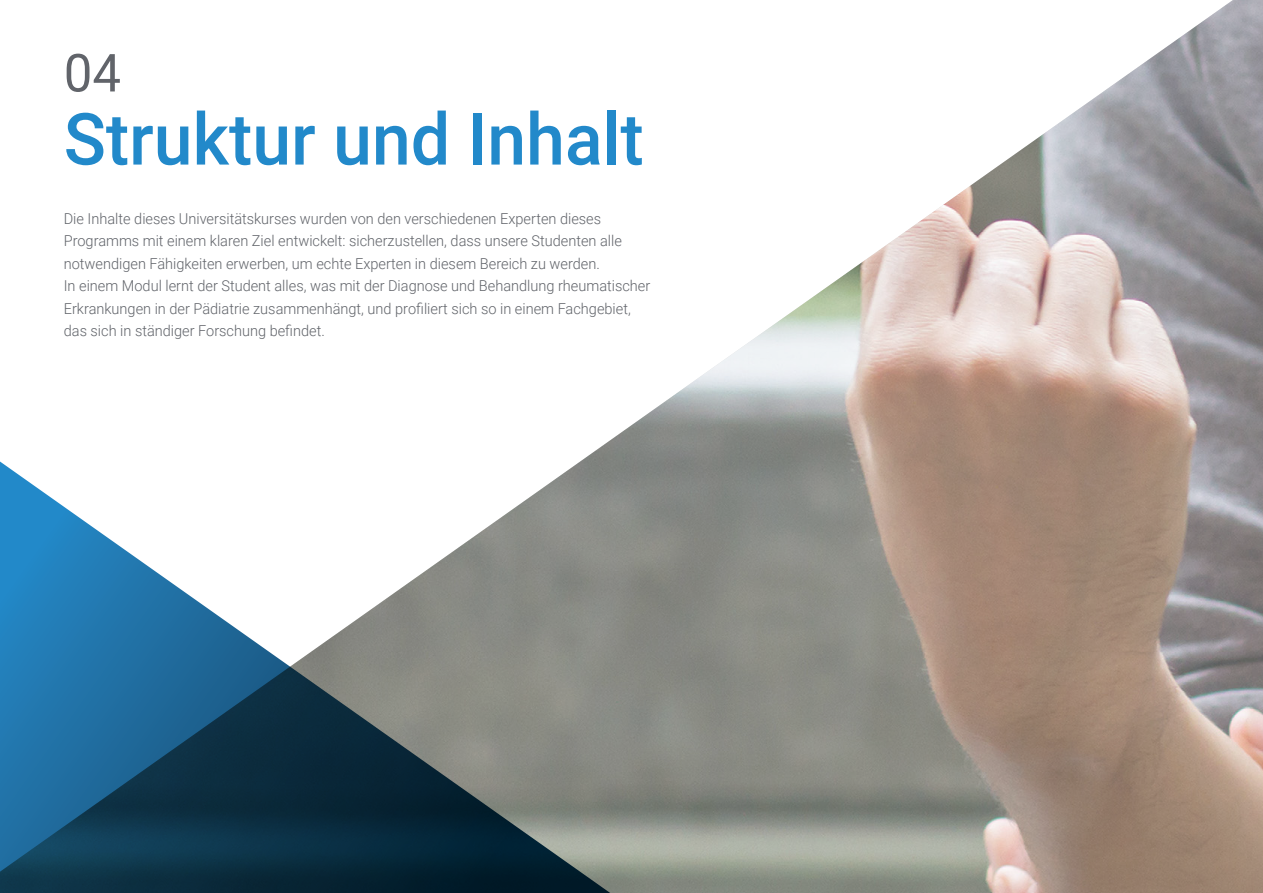
<style>
.page{position:relative;width:1263px;height:893px;background:#fff}
.page>*{position:absolute;margin:0;border:0;box-sizing:border-box;transform-origin:0 0}
.t1{font:500 72px "Roboto";color:#2289ca}
.t2{font:52.5px "Roboto";color:#61646a}
.t3{font:300 15px/22.5px "Roboto";color:#61646a}
</style>
<div class="page">
<img style="left:602px;top:0;width:661px;height:893px">
<svg style="left:0;top:446px;width:640px;height:447px"></svg>
<h2 class="t2" style="left:64px;top:36px;width:59px">04</h2>
<h1 class="t1" style="left:64px;top:89px;width:581px">Struktur und Inhalt</h1>
<p class="t3" style="left:64px;top:207px;width:588px">Die Inhalte dieses Universitätskurses wurden von den verschiedenen Experten dieses Programms mit einem klaren Ziel entwickelt: sicherzustellen, dass unsere Studenten alle notwendigen Fähigkeiten erwerben, um echte Experten in diesem Bereich zu werden.<br>In einem Modul lernt der Student alles, was mit der Diagnose und Behandlung rheumatischer Erkrankungen in der Pädiatrie zusammenhängt, und profiliert sich so in einem Fachgebiet, das sich in ständiger Forschung befindet.</p>
</div>
